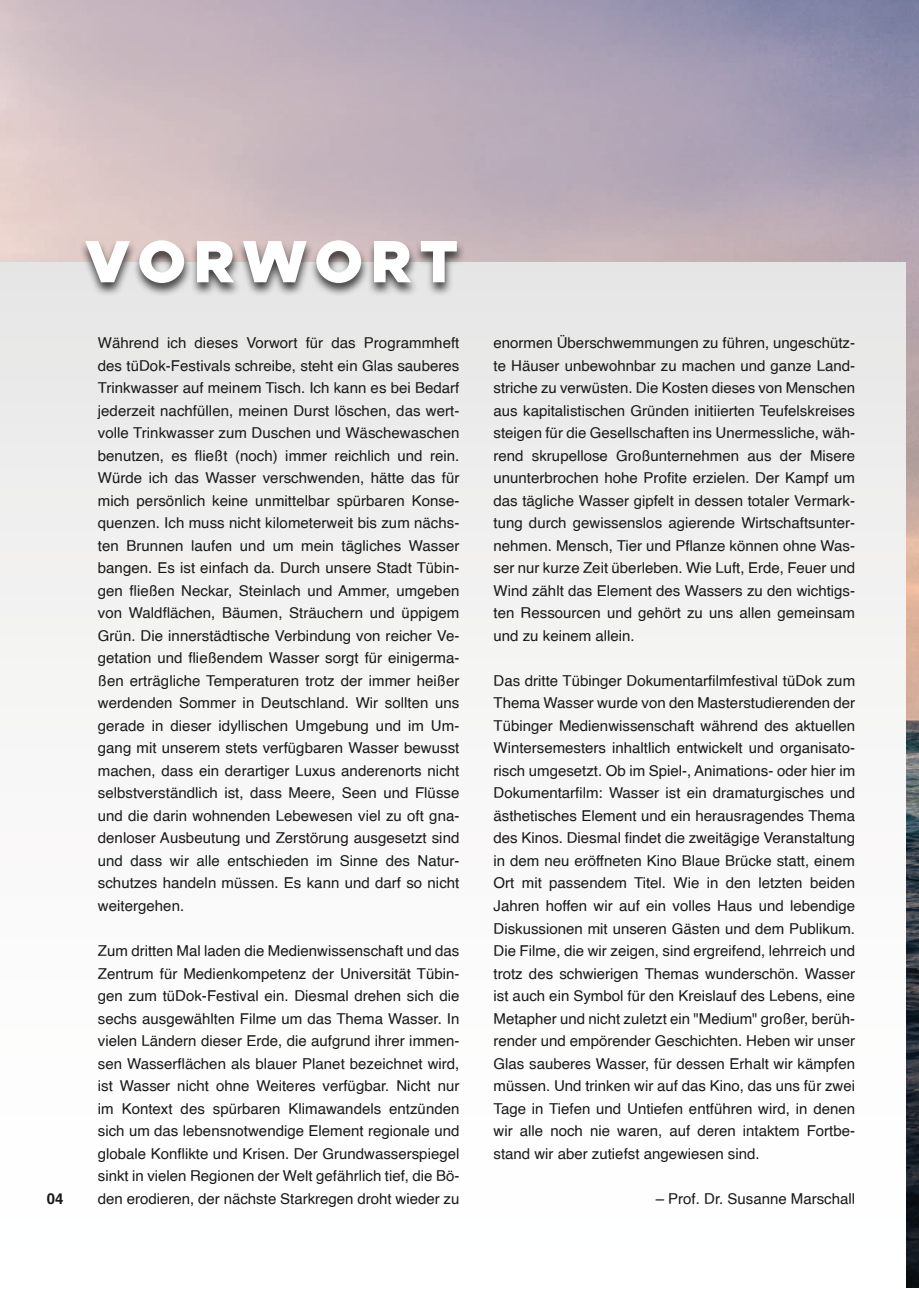
<style>
.page{position:relative;width:919px;height:1289px;background:#fff}
.page>*{position:absolute;margin:0;border:0;box-sizing:border-box;transform-origin:0 0}
.t1{font:900 60px "Metropolis";letter-spacing:.12em;color:#fff}
.t2{font:15px/22.5px "Helvetica";color:#171818;text-align:justify}
.t3{font:700 15px "Helvetica";color:#171818}
</style>
<div class="page">
<div style="left:0;top:262px;width:906px;height:444px;background:#efefee"></div>
<img style="left:906px;top:0;width:12px;height:1287px">
<div style="left:79px;top:239px;width:387px;height:58px;background:#171818;opacity:.8"></div>
<p class="t3" style="left:47px;top:1186px;width:18px">04</p>
<h1 class="t1" style="left:85px;top:223px;width:374px">VORWORT</h1>
<p class="t2" style="left:98px;top:332px;width:363px">Während ich dieses Vorwort für das Programmheft des tüDok-Festivals schreibe, steht ein Glas sauberes Trinkwasser auf meinem Tisch. Ich kann es bei Bedarf jederzeit nachfüllen, meinen Durst löschen, das wert&shy;volle Trinkwasser zum Duschen und Wäschewaschen benutzen, es fließt (noch) immer reichlich und rein.<br>Würde ich das Wasser verschwenden, hätte das für mich persönlich keine unmittelbar spürbaren Konse&shy;quenzen. Ich muss nicht kilometerweit bis zum nächs&shy;ten Brunnen laufen und um mein tägliches Wasser bangen. Es ist einfach da. Durch unsere Stadt Tübin&shy;gen fließen Neckar, Steinlach und Ammer, umgeben von Waldflächen, Bäumen, Sträuchern und üppigem Grün. Die innerstädtische Verbindung von reicher Ve&shy;getation und fließendem Wasser sorgt für einigerma&shy;ßen erträgliche Temperaturen trotz der immer heißer werdenden Sommer in Deutschland. Wir sollten uns gerade in dieser idyllischen Umgebung und im Um&shy;gang mit unserem stets verfügbaren Wasser bewusst machen, dass ein derartiger Luxus anderenorts nicht selbstverständlich ist, dass Meere, Seen und Flüsse und die darin wohnenden Lebewesen viel zu oft gna&shy;denloser Ausbeutung und Zerstörung ausgesetzt sind und dass wir alle entschieden im Sinne des Natur&shy;schutzes handeln müssen. Es kann und darf so nicht weitergehen.</p>
<p class="t2" style="left:98px;top:939px;width:363px">Zum dritten Mal laden die Medienwissenschaft und das Zentrum für Medienkompetenz der Universität Tübin&shy;gen zum tüDok-Festival ein. Diesmal drehen sich die sechs ausgewählten Filme um das Thema Wasser. In vielen Ländern dieser Erde, die aufgrund ihrer immen&shy;sen Wasserflächen als blauer Planet bezeichnet wird, ist Wasser nicht ohne Weiteres verfügbar. Nicht nur im Kontext des spürbaren Klimawandels entzünden sich um das lebensnotwendige Element regionale und globale Konflikte und Krisen. Der Grundwasserspiegel sinkt in vielen Regionen der Welt gefährlich tief, die Bö&shy;den erodieren, der nächste Starkregen droht wieder zu</p>
<p class="t2" style="left:493px;top:332px;width:363px">enormen Überschwemmungen zu führen, ungeschütz&shy;te Häuser unbewohnbar zu machen und ganze Land&shy;striche zu verwüsten. Die Kosten dieses von Menschen aus kapitalistischen Gründen initiierten Teufelskreises steigen für die Gesellschaften ins Unermessliche, wäh&shy;rend skrupellose Großunternehmen aus der Misere ununterbrochen hohe Profite erzielen. Der Kampf um das tägliche Wasser gipfelt in dessen totaler Vermark&shy;tung durch gewissenslos agierende Wirtschaftsunter&shy;nehmen. Mensch, Tier und Pflanze können ohne Was&shy;ser nur kurze Zeit überleben. Wie Luft, Erde, Feuer und Wind zählt das Element des Wassers zu den wichtigs&shy;ten Ressourcen und gehört zu uns allen gemeinsam und zu keinem allein.</p>
<p class="t2" style="left:493px;top:669px;width:363px">Das dritte Tübinger Dokumentarfilmfestival tüDok zum Thema Wasser wurde von den Masterstudierenden der Tübinger Medienwissenschaft während des aktuellen Wintersemesters inhaltlich entwickelt und organisato&shy;risch umgesetzt. Ob im Spiel-, Animations- oder hier im Dokumentarfilm: Wasser ist ein dramaturgisches und ästhetisches Element und ein herausragendes Thema des Kinos. Diesmal findet die zweitägige Veranstaltung in dem neu eröffneten Kino Blaue Brücke statt, einem Ort mit passendem Titel. Wie in den letzten beiden Jahren hoffen wir auf ein volles Haus und lebendige Diskussionen mit unseren Gästen und dem Publikum.<br>Die Filme, die wir zeigen, sind ergreifend, lehrreich und trotz des schwierigen Themas wunderschön. Wasser ist auch ein Symbol für den Kreislauf des Lebens, eine Metapher und nicht zuletzt ein "Medium" großer, berüh&shy;render und empörender Geschichten. Heben wir unser Glas sauberes Wasser, für dessen Erhalt wir kämpfen müssen. Und trinken wir auf das Kino, das uns für zwei Tage in Tiefen und Untiefen entführen wird, in denen wir alle noch nie waren, auf deren intaktem Fortbe&shy;stand wir aber zutiefst angewiesen sind.</p>
<p class="t2" style="left:655px;top:1187px;width:201px">– Prof. Dr. Susanne Marschall</p>
</div>
